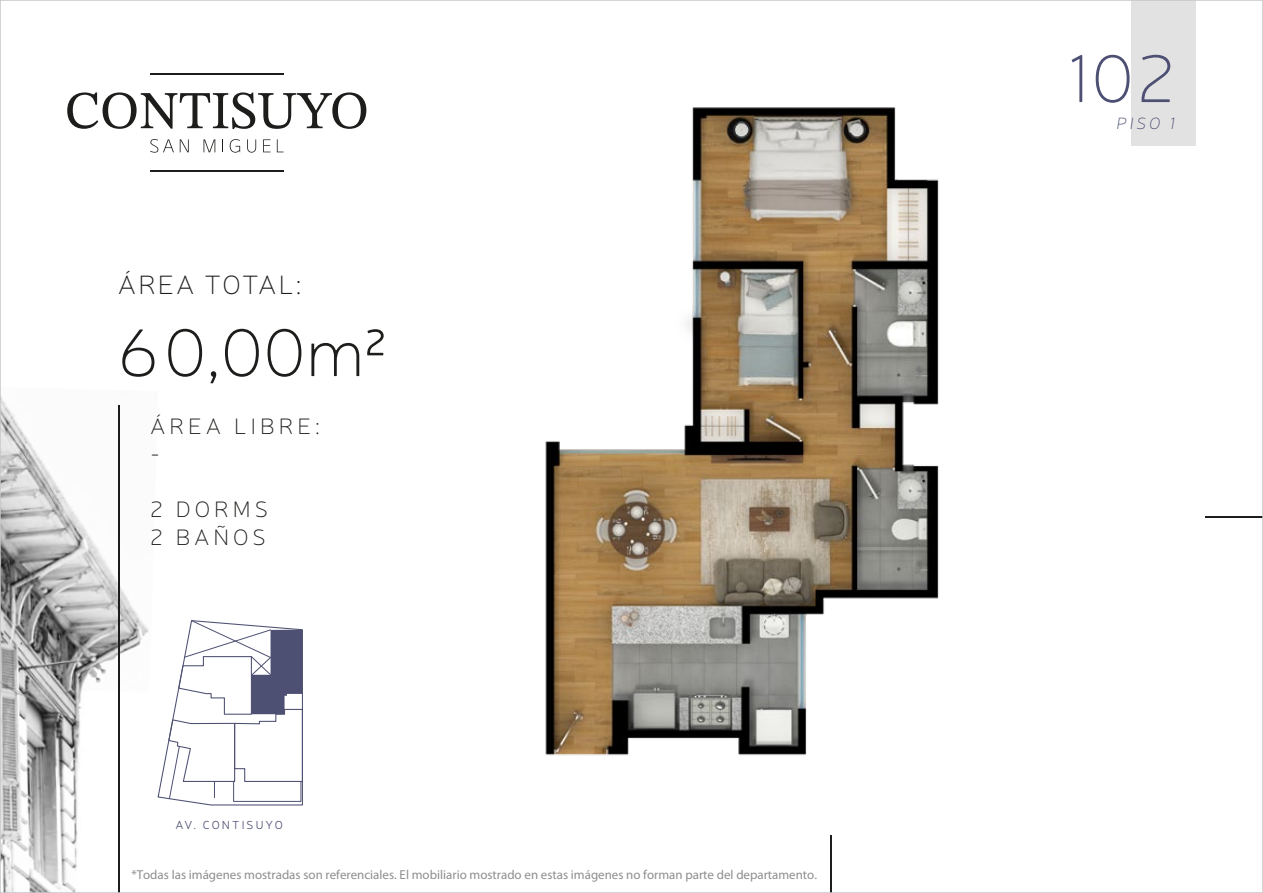
<style>
.page{position:relative;width:1263px;height:893px;background:#fff}
.page>*{position:absolute;margin:0;border:0;box-sizing:border-box;transform-origin:0 0}
.t1{font:100 68.25px "Neris";color:#1d1d1b}
.t2{font:100 68.25px "Neris";color:#4d5072}
.t3{font:100 26.85px "Neris";letter-spacing:.08em;color:#1d1d1b}
.t4{font:100 22.5px/27.2px "Neris";letter-spacing:.18em;color:#1d1d1b}
.t5{font:italic 100 16.5px "Neris";color:#4d5072}
.t6{font:12.9px "Myriad Pro";color:#8e8e8e}
.t7{font:300 11.7px "Neris";letter-spacing:.18em;color:#4d5072}
</style>
<div class="page">
<img style="left:3px;top:401px;width:146px;height:489px">
<svg style="left:67px;top:92px;width:299px;height:37px"></svg>
<svg style="left:150px;top:139px;width:24px;height:14px"></svg>
<svg style="left:180px;top:139px;width:9px;height:13px"></svg>
<svg style="left:204px;top:139px;width:11px;height:13px"></svg>
<svg style="left:222px;top:139px;width:1px;height:13px"></svg>
<svg style="left:230px;top:139px;width:10px;height:14px"></svg>
<svg style="left:247px;top:139px;width:9px;height:14px"></svg>
<svg style="left:263px;top:139px;width:8px;height:13px"></svg>
<svg style="left:277px;top:139px;width:6px;height:13px"></svg>
<hr style="left:150px;top:73px;width:133px;height:1px;background:#1d1d1b">
<hr style="left:150px;top:171px;width:133px;height:1px;background:#1d1d1b">
<hr style="left:118px;top:406px;width:2px;height:487px;background:#1d1d1b">
<div style="left:1131px;top:0;width:65px;height:146px;background:#e3e2e3"></div>
<hr style="left:1206px;top:517px;width:57px;height:1px;background:#1d1d1b">
<hr style="left:830px;top:836px;width:1px;height:57px;background:#1d1d1b">
<svg style="left:157px;top:620px;width:146px;height:186px"></svg>
<div style="left:233px;top:781px;width:68px;height:21px;border:1px solid #4d5072"></div>
<img style="left:545px;top:107px;width:394px;height:649px">
<h2 class="t3" style="left:118px;top:269px;width:185px">ÁREA TOTAL:</h2>
<h1 class="t1" style="left:118px;top:311px;width:270px">60,00m2</h1>
<h3 class="t4" style="left:150px;top:412px;width:171px">ÁREA LIBRE: -</h3>
<h3 class="t4" style="left:150px;top:496px;width:120px">2 DORMS<br>2 BAÑOS</h3>
<p class="t7" style="left:175px;top:817px;width:109px">AV. CONTISUYO</p>
<p class="t6" style="left:131px;top:867px;width:687px">*Todas las imágenes mostradas son referenciales. El mobiliario mostrado en estas imágenes no forman parte del departamento.</p>
<h1 class="t2" style="left:1068px;top:37px;width:108px">102</h1>
<p class="t5" style="left:1116px;top:113px;width:60px">PISO 1</p>
</div>
